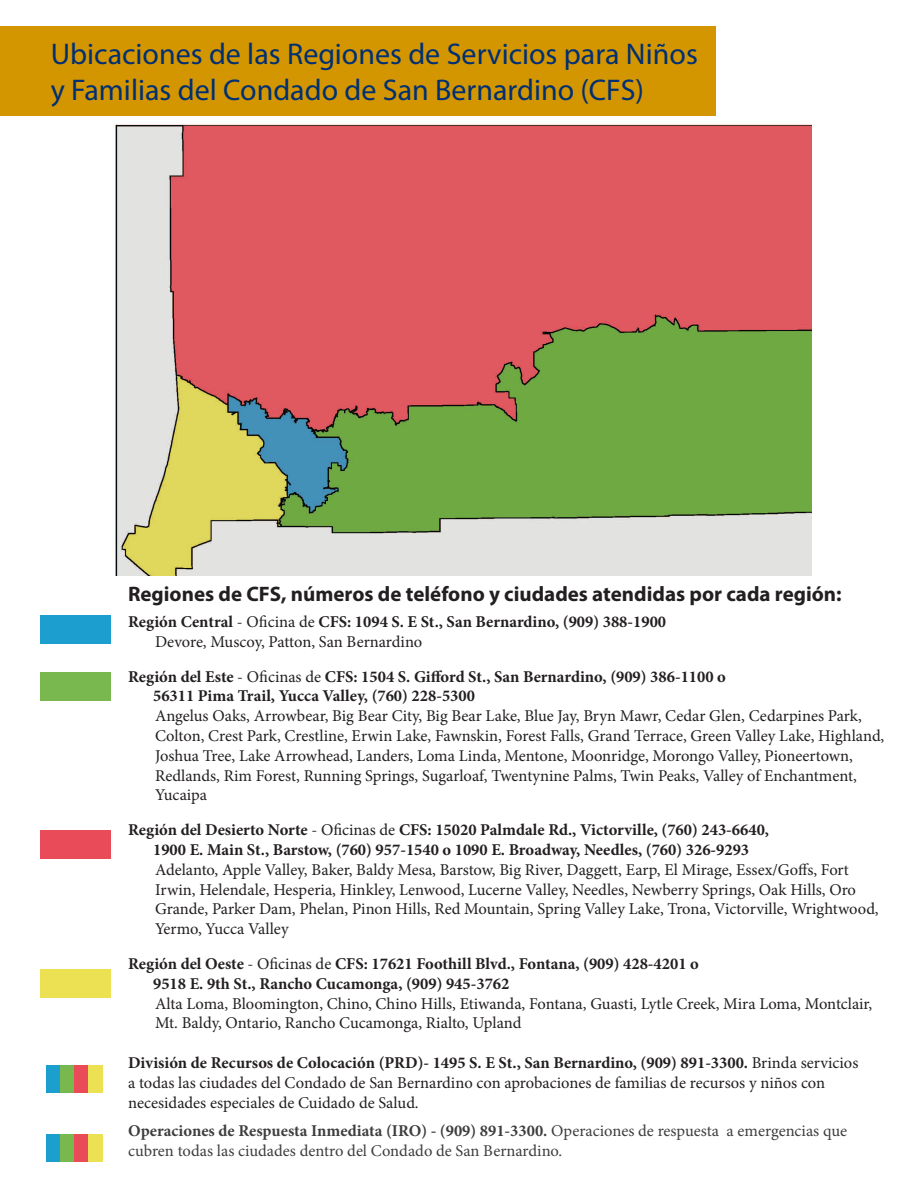
<style>
.page{position:relative;width:918px;height:1188px;background:#fff}
.page>*{position:absolute;margin:0;border:0;box-sizing:border-box;transform-origin:0 0}
.t1{font:30px/36px "Myriad Pro";color:#002f73}
.t2{font:700 21px "Myriad Pro";color:#231f20}
.t3{font:16.5px/19.8px "Minion Pro";color:#231f20}
.t4{font:700 16.5px "Minion Pro";color:#231f20}
.t5{font:16.5px/19.8px "Minion Pro";color:#3e3e3f}
.s1{font-weight:400}
.s2{font-weight:700}
</style>
<div class="page">
<div style="left:0;top:26px;width:716px;height:90px;background:#d49600"></div>
<div style="left:40px;top:615px;width:70px;height:28px;background:#1c9ece"></div>
<div style="left:40px;top:673px;width:70px;height:28px;background:#79b84e"></div>
<div style="left:40px;top:831px;width:70px;height:28px;background:#e94c58"></div>
<div style="left:40px;top:970px;width:70px;height:28px;background:#ebe153"></div>
<img style="left:115px;top:123px;width:697px;height:452px">
<img style="left:47px;top:1066px;width:55px;height:27px">
<img style="left:47px;top:1134px;width:55px;height:27px">
<p class="t1" style="left:51px;top:35px;width:649px">Ubicaciones de las Regiones de Servicios para Niños y Familias del Condado de San Bernardino (CFS)</p>
<p class="t2" style="left:128px;top:580px;width:715px">Regiones de CFS, números de teléfono y ciudades atendidas por cada región:</p>
<p class="t4" style="left:128px;top:610px;width:540px">Región Central <span class="s1">- Oficina de</span> CFS: 1094 S. E St., San Bernardino, (909) 388-1900</p>
<p class="t3" style="left:155px;top:632px;width:269px">Devore, Muscoy, Patton, San Bernardino</p>
<p class="t4" style="left:128px;top:665px;width:599px">Región del Este <span class="s1">- Oficinas de</span> CFS: 1504 S. Gifford St., San Bernardino, (909) 386-1100 o</p>
<p class="t4" style="left:153px;top:685px;width:323px">56311 Pima Trail, Yucca Valley, (760) 228-5300</p>
<p class="t3" style="left:155px;top:706px;width:731px">Angelus Oaks, Arrowbear, Big Bear City, Big Bear Lake, Blue Jay, Bryn Mawr, Cedar Glen, Cedarpines Park, Colton, Crest Park, Crestline, Erwin Lake, Fawnskin, Forest Falls, Grand Terrace, Green Valley Lake, Highland, Joshua Tree, Lake Arrowhead, Landers, Loma Linda, Mentone, Moonridge, Morongo Valley, Pioneertown, Redlands, Rim Forest, Running Springs, Sugarloaf, Twentynine Palms, Twin Peaks, Valley of Enchantment, Yucaipa</p>
<p class="t4" style="left:128px;top:818px;width:643px">Región del Desierto Norte <span class="s1">- Oficinas de</span> CFS: 15020 Palmdale Rd., Victorville, (760) 243-6640,</p>
<p class="t4" style="left:153px;top:838px;width:598px">1900 E. Main St., Barstow, (760) 957-1540 o 1090 E. Broadway, Needles, (760) 326-9293</p>
<p class="t3" style="left:155px;top:860px;width:725px">Adelanto, Apple Valley, Baker, Baldy Mesa, Barstow, Big River, Daggett, Earp, El Mirage, Essex/Goffs, Fort Irwin, Helendale, Hesperia, Hinkley, Lenwood, Lucerne Valley, Needles, Newberry Springs, Oak Hills, Oro Grande, Parker Dam, Phelan, Pinon Hills, Red Mountain, Spring Valley Lake, Trona, Victorville, Wrightwood, Yermo, Yucca Valley</p>
<p class="t4" style="left:128px;top:952px;width:572px">Región del Oeste <span class="s1">- Oficinas de</span> CFS: 17621 Foothill Blvd., Fontana, (909) 428-4201 o</p>
<p class="t4" style="left:153px;top:972px;width:358px">9518 E. 9th St., Rancho Cucamonga, (909) 945-3762</p>
<p class="t3" style="left:155px;top:994px;width:719px">Alta Loma, Bloomington, Chino, Chino Hills, Etiwanda, Fontana, Guasti, Lytle Creek, Mira Loma, Montclair,<br>Mt. Baldy, Ontario, Rancho Cucamonga, Rialto, Upland</p>
<p class="t3" style="left:128px;top:1053px;width:732px"><span class="s2">División de Recursos de Colocación (PRD)- 1495 S. E St., San Bernardino, (909) 891-3300.</span> Brinda servicios a todas las ciudades del Condado de San Bernardino con aprobaciones de familias de recursos y niños con necesidades especiales de Cuidado de Salud.</p>
<p class="t5" style="left:128px;top:1121px;width:721px"><span class="s2">Operaciones de Respuesta Inmediata (IRO) - (909) 891-3300.</span> Operaciones de respuesta a emergencias que cubren todas las ciudades dentro del Condado de San Bernardino.</p>
</div>
